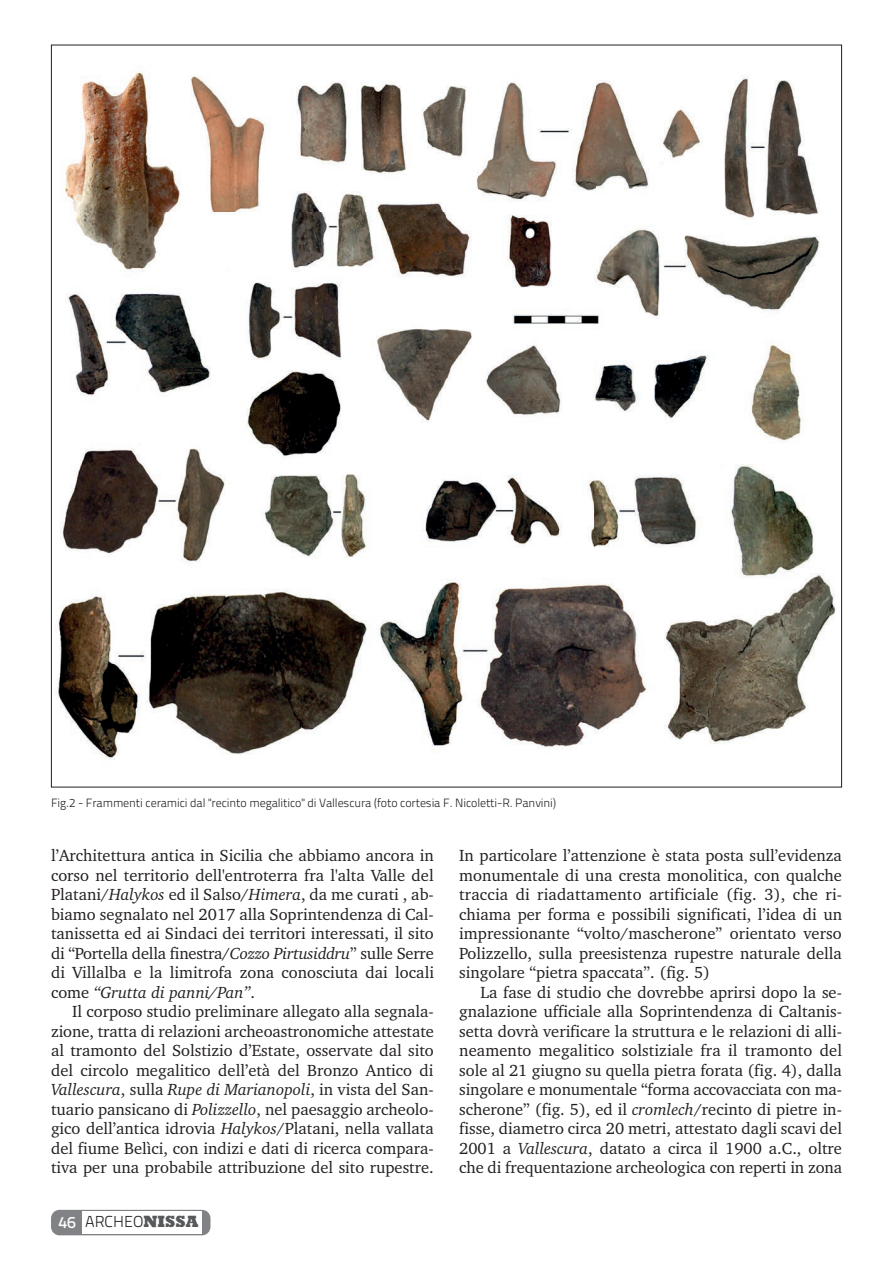
<style>
.page{position:relative;width:893px;height:1263px;background:#fff}
.page>*{position:absolute;margin:0;border:0;box-sizing:border-box;transform-origin:0 0}
.t1{font:16.5px/19.5px "Charter";color:#231f20;text-align:justify}
.t2{font:15.9px "Titillium Text 20 L 250 wt";color:#231f20}
.t3{font:12px "Titillium Text 20 L 250 wt";letter-spacing:-.01em;color:#231f20}
.s1{font-family:"Helvetica";font-weight:300;font-stretch:condensed}
.s2{font-style:italic}
.s3{font-family:"Titillium Text 20 L 600 wt";font-size:16.5px;color:#fff}
.s4{font-family:"Rockwell";font-weight:800;font-size:16.5px;color:#57585a}
</style>
<div class="page">
<div style="left:51px;top:1210px;width:159px;height:25px;background:#808285;border-radius:9px"></div>
<div style="left:82px;top:1211px;width:120px;height:23px;background:#fff"></div>
<img style="left:55px;top:72px;width:781px;height:687px">
<p class="t3" style="left:51px;top:794px;width:507px">Fig.2 - Frammenti ceramici dal "recinto megalitico" di Vallescura (foto cortesia F. Nicoletti-R. Panvini<span class="s1">)</span></p>
<p class="t1" style="left:51px;top:845px;width:384px">l’Architettura antica in Sicilia che abbiamo ancora in corso nel territorio dell'entroterra fra l'alta Valle del Platani/<span class="s2">Halykos</span> ed il Salso/<span class="s2">Himera</span>, da me curati , ab&shy;biamo segnalato nel 2017 alla Soprintendenza di Cal&shy;tanissetta ed ai Sindaci dei territori interessati, il sito di “Portella della finestra/<span class="s2">Cozzo Pirtusiddru</span>” sulle Serre di Villalba e la limitrofa zona conosciuta dai locali come <span class="s2">“Grutta di panni/Pan”</span>.</p>
<p class="t1" style="left:51px;top:1001px;width:384px;text-indent:21px">Il corposo studio preliminare allegato alla segnala&shy;zione, tratta di relazioni archeoastronomiche attestate al tramonto del Solstizio d’Estate, osservate dal sito del circolo megalitico dell’età del Bronzo Antico di <span class="s2">Vallescura</span>, sulla <span class="s2">Rupe di Marianopoli</span>, in vista del San&shy;tuario pansicano di <span class="s2">Polizzello</span>, nel paesaggio archeolo&shy;gico dell’antica idrovia <span class="s2">Halykos</span>/Platani, nella vallata del fiume Belìci, con indizi e dati di ricerca compara&shy;tiva per una probabile attribuzione del sito rupestre.</p>
<p class="t2" style="left:59px;top:1210px;width:141px"><span class="s3">46</span> ARCHEO<span class="s4">NISSA</span></p>
<p class="t1" style="left:459px;top:845px;width:384px">In particolare l’attenzione è stata posta sull’evidenza monumentale di una cresta monolitica, con qualche traccia di riadattamento artificiale (fig. 3), che ri&shy;chiama per forma e possibili significati, l’idea di un impressionante “volto/mascherone” orientato verso Polizzello, sulla preesistenza rupestre naturale della singolare “pietra spaccata”. (fig. 5)</p>
<p class="t1" style="left:459px;top:982px;width:384px;text-indent:21px">La fase di studio che dovrebbe aprirsi dopo la se&shy;gnalazione ufficiale alla Soprintendenza di Caltanis&shy;setta dovrà verificare la struttura e le relazioni di alli&shy;neamento megalitico solstiziale fra il tramonto del sole al 21 giugno su quella pietra forata (fig. 4), dalla singolare e monumentale “forma accovacciata con ma&shy;scherone” (fig. 5), ed il <span class="s2">cromlech</span>/recinto di pietre in&shy;fisse, diametro circa 20 metri, attestato dagli scavi del 2001 a <span class="s2">Vallescura</span>, datato a circa il 1900 a.C., oltre che di frequentazione archeologica con reperti in zona</p>
</div>
